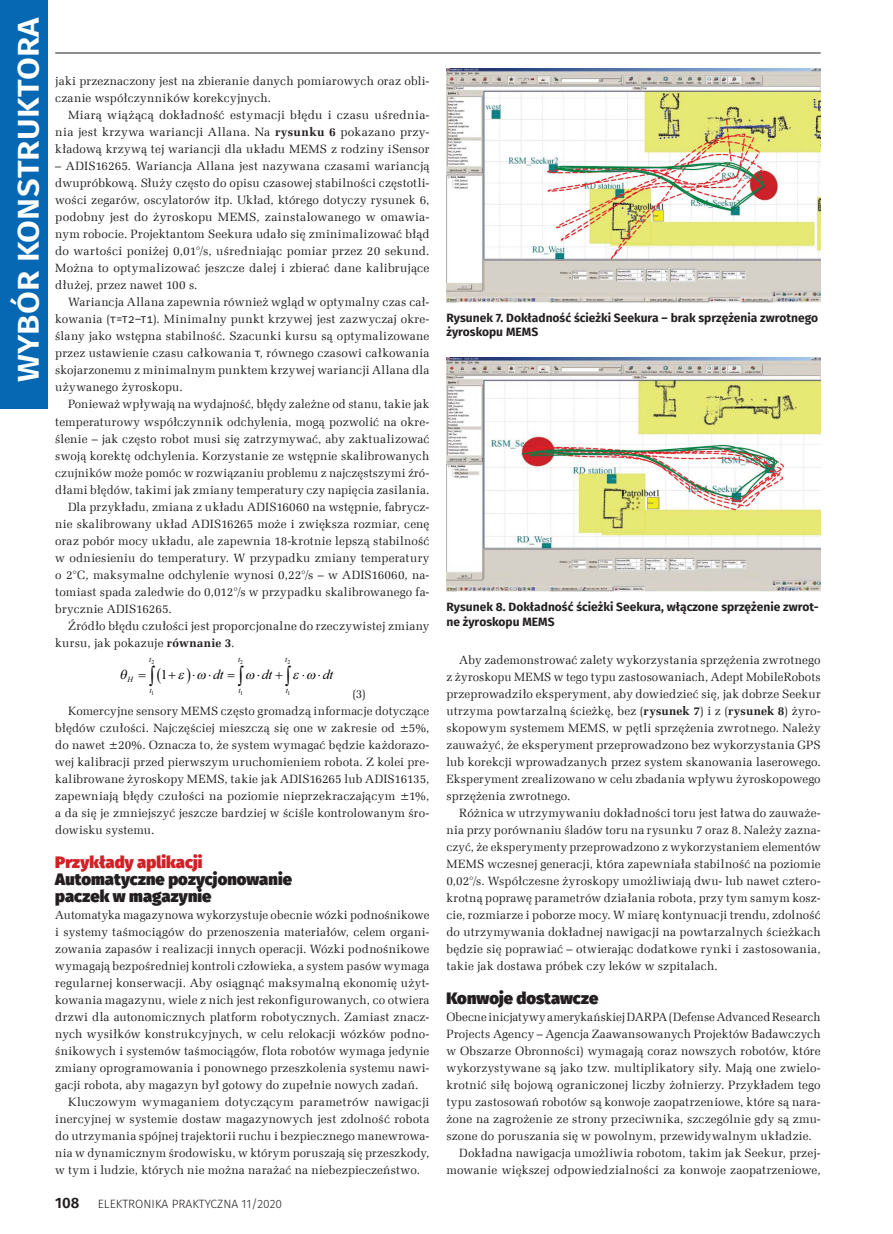
<style>
.page{position:relative;width:893px;height:1234px;background:#fff}
.page>*{position:absolute;margin:0;border:0;box-sizing:border-box;transform-origin:0 0}
.t1{font:600 30px "Fira Sans";letter-spacing:.01em;color:#fff;scale:1.1 1}
._3_Srodtytul{font:900 16.5px/17px "Fira Sans";letter-spacing:.005em;color:#231f20}
._3_Srodtytul-2{font:900 16.5px "Fira Sans";letter-spacing:.005em;color:#d12126}
.t2{font:italic 13.5px "Times New Roman";color:#000}
.t3{font:13.5px "Times New Roman";color:#000}
._1_Body{font:12px/17px "Zapf Ellipt EU";letter-spacing:.015em;color:#231f20;text-align:justify}
._4_Podpis{font:700 12px/14.4px "Fira Sans";color:#231f20}
.t4{font:300 12px "Fira Sans";color:#231f20}
.t5{font:italic 7.8px "Times New Roman";color:#000}
.t6{font:5.7px "Times New Roman";color:#000}
.s1{font-weight:700}
.s2{font-family:"Fira Sans"}
.s3{font-weight:600;font-size:15px}
</style>
<div class="page">
<hr style="left:55px;top:53px;width:766px;height:1px;background:#231f20">
<div style="left:0;top:0;width:47px;height:408px;background:#0668b3"></div>
<img style="left:446px;top:68px;width:375px;height:234px">
<img style="left:446px;top:357px;width:375px;height:234px">
<p class="t1" style="left:4px;top:382px;width:334px;rotate:-90deg">WYBÓR KONSTRUKTORA</p>
<p class="_1_Body" style="left:55px;top:73px;width:376px">jaki przeznaczony jest na zbieranie danych pomiarowych oraz obli&shy;czanie współczynników korekcyjnych.</p>
<p class="_1_Body" style="left:55px;top:107px;width:376px;text-indent:13px">Miarą wiążącą dokładność estymacji błędu i czasu uśrednia&shy;nia jest krzywa wariancji Allana. Na <span class="s1">rysunku 6</span> pokazano przy&shy;kładową krzywą tej wariancji dla układu MEMS z rodziny iSensor</p>
<p class="_1_Body" style="left:55px;top:158px;width:376px">– ADIS16265. Wariancja Allana jest nazywana czasami wariancją dwupróbkową. Służy często do opisu czasowej stabilności częstotli&shy;wości zegarów, oscylatorów itp. Układ, którego dotyczy rysunek 6, podobny jest do żyroskopu MEMS, zainstalowanego w omawia&shy;nym robocie. Projektantom Seekura udało się zminimalizować błąd do wartości poniżej 0,01°/s, uśredniając pomiar przez 20 sekund.<br>Można to optymalizować jeszcze dalej i zbierać dane kalibrujące dłużej, przez nawet 100 s.</p>
<p class="_1_Body" style="left:55px;top:294px;width:376px;text-indent:13px">Wariancja Allana zapewnia również wgląd w optymalny czas cał&shy;kowania (<span class="s2">τ=t2–t1</span>). Minimalny punkt krzywej jest zazwyczaj okre&shy;ślany jako wstępna stabilność. Szacunki kursu są optymalizowane przez ustawienie czasu całkowania <span class="s2">τ</span>, równego czasowi całkowania skojarzonemu z minimalnym punktem krzywej wariancji Allana dla używanego żyroskopu.</p>
<p class="_1_Body" style="left:55px;top:396px;width:376px;text-indent:13px">Ponieważ wpływają na wydajność, błędy zależne od stanu, takie jak temperaturowy współczynnik odchylenia, mogą pozwolić na okre&shy;ślenie – jak często robot musi się zatrzymywać, aby zaktualizować swoją korektę odchylenia. Korzystanie ze wstępnie skalibrowanych czujników może pomóc w rozwiązaniu problemu z najczęstszymi źró&shy;dłami błędów, takimi jak zmiany temperatury czy napięcia zasilania.</p>
<p class="_1_Body" style="left:55px;top:498px;width:376px;text-indent:13px">Dla przykładu, zmiana z układu ADIS16060 na wstępnie, fabrycz&shy;nie skalibrowany układ ADIS16265 może i zwiększa rozmiar, cenę oraz pobór mocy układu, ale zapewnia 18-krotnie lepszą stabilność w odniesieniu do temperatury. W przypadku zmiany temperatury o 2°C, maksymalne odchylenie wynosi 0,22°/s – w ADIS16060, na&shy;tomiast spada zaledwie do 0,012°/s w przypadku skalibrowanego fa&shy;brycznie ADIS16265.</p>
<p class="_1_Body" style="left:55px;top:617px;width:376px;text-indent:13px">Źródło błędu czułości jest proporcjonalne do rzeczywistej zmiany kursu, jak pokazuje <span class="s1">równanie 3</span>.</p>
<p class="t5" style="left:127px;top:674px;width:7px">H</p>
<p class="t5" style="left:150px;top:685px;width:4px">t</p>
<p class="t5" style="left:149px;top:654px;width:4px">t</p>
<p class="t5" style="left:238px;top:654px;width:4px">t</p>
<p class="t5" style="left:285px;top:654px;width:4px">t</p>
<p class="t6" style="left:151px;top:659px;width:4px">2</p>
<p class="t6" style="left:240px;top:659px;width:4px">2</p>
<p class="t6" style="left:287px;top:659px;width:4px">2</p>
<p class="t2" style="left:213px;top:664px;width:12px">dt</p>
<p class="t2" style="left:262px;top:664px;width:12px">dt</p>
<p class="t2" style="left:323px;top:664px;width:12px">dt</p>
<p class="t3" style="left:161px;top:666px;width:8px">1</p>
<p class="t5" style="left:239px;top:685px;width:4px">t</p>
<p class="t5" style="left:286px;top:685px;width:4px">t</p>
<p class="_1_Body" style="left:352px;top:685px;width:15px">(3)</p>
<p class="_1_Body" style="left:55px;top:702px;width:376px;text-indent:13px">Komercyjne sensory MEMS często gromadzą informacje dotyczące błędów czułości. Najczęściej mieszczą się one w zakresie od ±5%, do nawet ±20%. Oznacza to, że system wymagać będzie każdorazo&shy;wej kalibracji przed pierwszym uruchomieniem robota. Z kolei pre&shy;kalibrowane żyroskopy MEMS, takie jak ADIS16265 lub ADIS16135, zapewniają błędy czułości na poziomie nieprzekraczającym ±1%, a da się je zmniejszyć jeszcze bardziej w ściśle kontrolowanym śro&shy;dowisku systemu.</p>
<p class="_3_Srodtytul-2" style="left:55px;top:846px;width:149px">Przykłady aplikacji</p>
<p class="_3_Srodtytul" style="left:55px;top:868px;width:238px">Automatyczne pozycjonowanie paczek w magazynie</p>
<p class="_1_Body" style="left:55px;top:906px;width:376px">Automatyka magazynowa wykorzystuje obecnie wózki podnośnikowe i systemy taśmociągów do przenoszenia materiałów, celem organi&shy;zowania zapasów i realizacji innych operacji. Wózki podnośnikowe wymagają bezpośredniej kontroli człowieka, a system pasów wymaga regularnej konserwacji. Aby osiągnąć maksymalną ekonomię użyt&shy;kowania magazynu, wiele z nich jest rekonfigurowanych, co otwiera drzwi dla autonomicznych platform robotycznych. Zamiast znacz&shy;nych wysiłków konstrukcyjnych, w celu relokacji wózków podno&shy;śnikowych i systemów taśmociągów, flota robotów wymaga jedynie zmiany oprogramowania i ponownego przeszkolenia systemu nawi&shy;gacji robota, aby magazyn był gotowy do zupełnie nowych zadań.</p>
<p class="_1_Body" style="left:55px;top:1093px;width:376px;text-indent:13px">Kluczowym wymaganiem dotyczącym parametrów nawigacji inercyjnej w systemie dostaw magazynowych jest zdolność robota do utrzymania spójnej trajektorii ruchu i bezpiecznego manewrowa&shy;nia w dynamicznym środowisku, w którym poruszają się przeszkody, w tym i ludzie, których nie można narażać na niebezpieczeństwo.</p>
<p class="t6" style="left:151px;top:689px;width:4px">1</p>
<p class="t6" style="left:240px;top:689px;width:4px">1</p>
<p class="t6" style="left:287px;top:689px;width:4px">1</p>
<p class="t4" style="left:55px;top:1195px;width:228px"><span class="s3">108</span> ELEKTRONIKA PRAKTYCZNA 11/2020</p>
<p class="_4_Podpis" style="left:446px;top:309px;width:373px">Rysunek 7. Dokładność ścieżki Seekura – brak sprzężenia zwrotnego żyroskopu MEMS</p>
<p class="_4_Podpis" style="left:446px;top:598px;width:374px">Rysunek 8. Dokładność ścieżki Seekura, włączone sprzężenie zwrot&shy;ne żyroskopu MEMS</p>
<p class="_1_Body" style="left:446px;top:651px;width:376px;text-indent:13px">Aby zademonstrować zalety wykorzystania sprzężenia zwrotnego z żyroskopu MEMS w tego typu zastosowaniach, Adept MobileRobots przeprowadziło eksperyment, aby dowiedzieć się, jak dobrze Seekur utrzyma powtarzalną ścieżkę, bez (<span class="s1">rysunek 7</span>) i z (<span class="s1">rysunek 8</span>) żyro&shy;skopowym systemem MEMS, w pętli sprzężenia zwrotnego. Należy zauważyć, że eksperyment przeprowadzono bez wykorzystania GPS lub korekcji wprowadzanych przez system skanowania laserowego.<br>Eksperyment zrealizowano w celu zbadania wpływu żyroskopowego sprzężenia zwrotnego.</p>
<p class="_1_Body" style="left:446px;top:804px;width:376px;text-indent:13px">Różnica w utrzymywaniu dokładności toru jest łatwa do zauważe&shy;nia przy porównaniu śladów toru na rysunku 7 oraz 8. Należy zazna&shy;czyć, że eksperymenty przeprowadzono z wykorzystaniem elementów MEMS wczesnej generacji, która zapewniała stabilność na poziomie 0,02°/s. Współczesne żyroskopy umożliwiają dwu- lub nawet cztero&shy;krotną poprawę parametrów działania robota, przy tym samym kosz&shy;cie, rozmiarze i poborze mocy. W miarę kontynuacji trendu, zdolność do utrzymywania dokładnej nawigacji na powtarzalnych ścieżkach będzie się poprawiać – otwierając dodatkowe rynki i zastosowania, takie jak dostawa próbek czy leków w szpitalach.</p>
<p class="_3_Srodtytul" style="left:446px;top:987px;width:153px">Konwoje dostawcze</p>
<p class="_1_Body" style="left:446px;top:1008px;width:376px">Obecne inicjatywy amerykańskiej DARPA (Defense Advanced Research Projects Agency – Agencja Zaawansowanych Projektów Badawczych w Obszarze Obronności) wymagają coraz nowszych robotów, które wykorzystywane są jako tzw. multiplikatory siły. Mają one zwielo&shy;krotnić siłę bojową ograniczonej liczby żołnierzy. Przykładem tego typu zastosowań robotów są konwoje zaopatrzeniowe, które są nara&shy;żone na zagrożenie ze strony przeciwnika, szczególnie gdy są zmu&shy;szone do poruszania się w powolnym, przewidywalnym układzie.</p>
<p class="_1_Body" style="left:446px;top:1144px;width:376px;text-align:right">Dokładna nawigacja umożliwia robotom, takim jak Seekur, przej&shy;mowanie większej odpowiedzialności za konwoje zaopatrzeniowe,</p>
</div>
